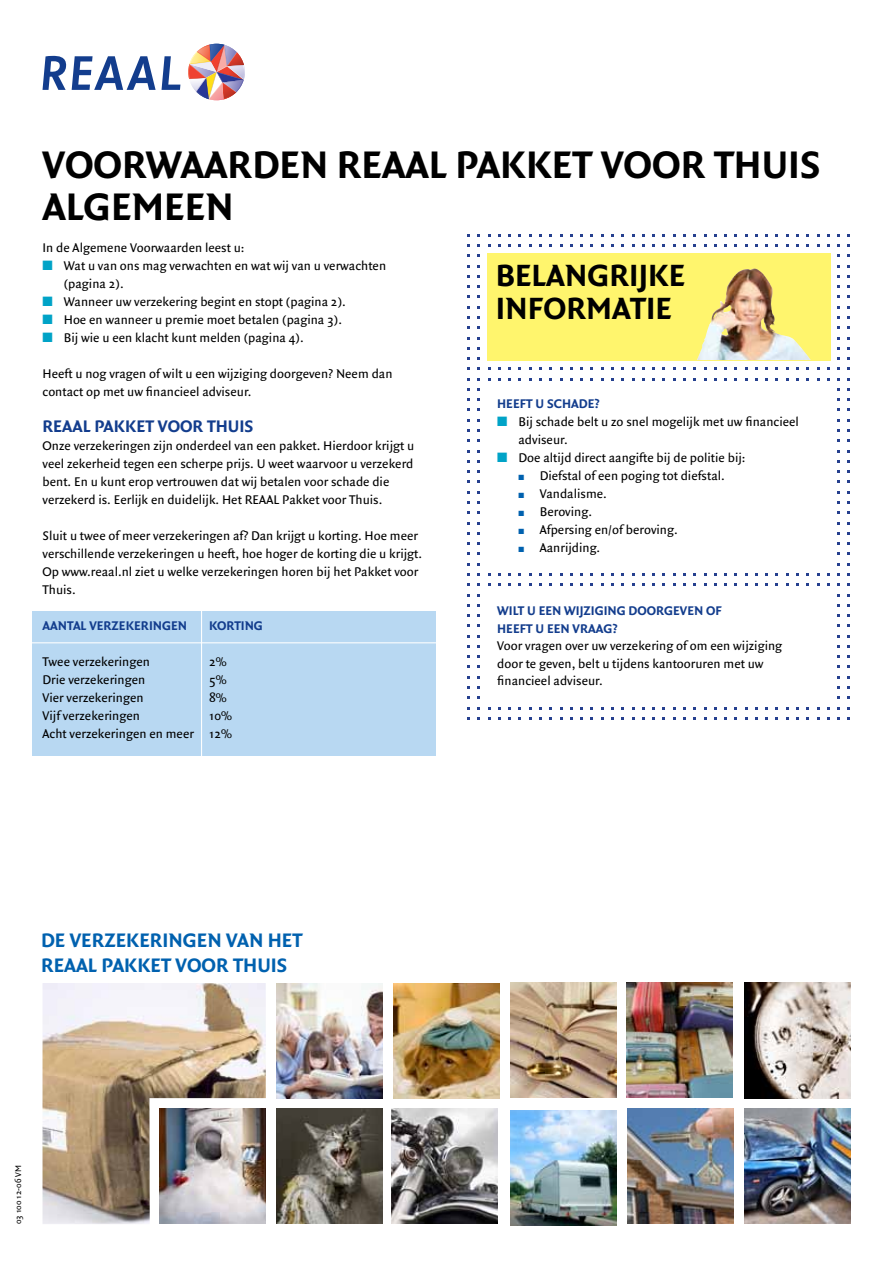
<style>
.page{position:relative;width:893px;height:1263px;background:#fff}
.page>*{position:absolute;margin:0;border:0;box-sizing:border-box;transform-origin:0 0}
.t1{font:700 41.25px/42px "Quadraat Sans";color:#000}
.t2{font:33px/33px "Quadraat Sans Bold Alt Num";color:#000}
.t3{font:21px/25.2px "Quadraat Sans Bold Alt Num";color:#0061af}
.t4{font:700 18px "Quadraat Sans";color:#133d8d}
.t5{font:13.5px/18px "Quadraat Sans";color:#000}
.t6{font:700 13.5px "Quadraat Sans";color:#133d8d}
.t7{font:9px "Quadraat Sans";color:#000}
.s1{color:#00a3c7}
.s2{color:#0061af}
</style>
<div class="page">
<div style="left:32px;top:612px;width:404px;height:144px;background:#b8d8f2"></div>
<hr style="left:29px;top:642px;width:409px;height:1px;background:#fff">
<hr style="left:201px;top:601px;width:1px;height:155px;background:#fff">
<svg style="left:43px;top:56px;width:113px;height:34px"></svg>
<svg style="left:162px;top:44px;width:83px;height:57px"></svg>
<img style="left:626px;top:982px;width:107px;height:115px">
<img style="left:392px;top:1109px;width:106px;height:115px">
<img style="left:627px;top:1109px;width:106px;height:115px">
<img style="left:744px;top:983px;width:106px;height:115px">
<img style="left:276px;top:983px;width:107px;height:115px">
<img style="left:276px;top:1109px;width:107px;height:115px">
<img style="left:393px;top:983px;width:107px;height:115px">
<img style="left:510px;top:1110px;width:107px;height:115px">
<img style="left:510px;top:982px;width:107px;height:115px">
<img style="left:744px;top:1109px;width:106px;height:115px">
<img style="left:43px;top:983px;width:223px;height:241px">
<div style="left:492px;top:253px;width:333px;height:110px;background:linear-gradient(to right,#fff,#fff)"></div>
<div style="left:487px;top:253px;width:343px;height:107px;background:#fff56d"></div>
<img style="left:697px;top:268px;width:114px;height:92px">
<h1 class="t1" style="left:43px;top:145px;width:779px">VOORWAARDEN REAAL PAKKET VOOR THUIS<br>ALGEMEEN</h1>
<p class="t5" style="left:43px;top:239px;width:204px">In de Algemene Voorwaarden leest u:</p>
<p class="t5" style="left:64px;top:257px;width:324px;text-indent:-21px"><span class="s1">■</span> Wat u van ons mag verwachten en wat wij van u verwachten (pagina 2).</p>
<p class="t5" style="left:43px;top:293px;width:305px"><span class="s1">■</span> Wanneer uw verzekering begint en stopt (pagina 2).</p>
<p class="t5" style="left:43px;top:311px;width:301px"><span class="s1">■</span> Hoe en wanneer u premie moet betalen (pagina 3).</p>
<p class="t5" style="left:43px;top:329px;width:263px"><span class="s1">■</span> Bij wie u een klacht kunt melden (pagina 4).</p>
<p class="t5" style="left:43px;top:365px;width:351px">Heeft u nog vragen of wilt u een wijziging doorgeven? Neem dan contact op met uw financieel adviseur.</p>
<h3 class="t4" style="left:43px;top:416px;width:212px">REAAL PAKKET VOOR THUIS</h3>
<p class="t5" style="left:43px;top:437px;width:373px">Onze verzekeringen zijn onderdeel van een pakket. Hierdoor krijgt u veel zekerheid tegen een scherpe prijs. U weet waarvoor u verzekerd bent. En u kunt erop vertrouwen dat wij betalen voor schade die verzekerd is. Eerlijk en duidelijk. Het REAAL Pakket voor Thuis.</p>
<p class="t5" style="left:43px;top:527px;width:381px">Sluit u twee of meer verzekeringen af? Dan krijgt u korting. Hoe meer verschillende verzekeringen u heeft, hoe hoger de korting die u krijgt.<br>Op www.reaal.nl ziet u welke verzekeringen horen bij het Pakket voor Thuis.</p>
<p class="t6" style="left:43px;top:618px;width:84px">AANTAL VERZEKERI</p>
<p class="t6" style="left:153px;top:618px;width:45px">NGEN KORTI</p>
<p class="t6" style="left:245px;top:618px;width:20px">NG</p>
<p class="t5" style="left:43px;top:653px;width:109px">Twee verzekeringen</p>
<p class="t5" style="left:209px;top:653px;width:19px">2%</p>
<p class="t5" style="left:43px;top:671px;width:104px">Drie verzekeringen</p>
<p class="t5" style="left:209px;top:671px;width:19px">5%</p>
<p class="t5" style="left:43px;top:689px;width:103px">Vier verzekeringen</p>
<p class="t5" style="left:209px;top:689px;width:19px">8%</p>
<p class="t5" style="left:43px;top:707px;width:99px">Vijf verzekeringen</p>
<p class="t5" style="left:43px;top:707px;width:191px;text-align:right">10%<br>Acht verzekeringen en meer 12%</p>
<h2 class="t2" style="left:496px;top:259px;width:191px">BELANGRIJKE<br>INFORMATIE</h2>
<p class="t6" style="left:497px;top:396px;width:74px">HEEFT U SCHADE</p>
<p class="t6" style="left:595px;top:396px;width:7px">?</p>
<p class="t5" style="left:518px;top:413px;width:282px;text-indent:-21px"><span class="s1">■</span> Bij schade belt u zo snel mogelijk met uw financieel adviseur.</p>
<p class="t5" style="left:497px;top:449px;width:250px"><span class="s1">■</span> Doe altijd direct aangifte bij de politie bij:</p>
<p class="t5" style="left:518px;top:467px;width:208px"><span class="s2">■</span> Diefstal of een poging tot diefstal.</p>
<p class="t5" style="left:518px;top:485px;width:90px"><span class="s2">■</span> Vandalisme.</p>
<p class="t5" style="left:518px;top:503px;width:75px"><span class="s2">■</span> Beroving.</p>
<p class="t5" style="left:518px;top:521px;width:161px"><span class="s2">■</span> Afpersing en/of beroving.</p>
<p class="t5" style="left:518px;top:539px;width:83px"><span class="s2">■</span> Aanrijding.</p>
<p class="t6" style="left:497px;top:603px;width:142px">WILT U EEN WIJZIGING DOOR</p>
<p class="t6" style="left:664px;top:603px;width:59px">GEVEN OF</p>
<p class="t6" style="left:497px;top:621px;width:85px">HEEFTUEEN VRAA</p>
<p class="t6" style="left:603px;top:621px;width:16px">G?</p>
<p class="t5" style="left:497px;top:638px;width:286px;line-height:17.2px">Voor vragen over uw verzekering of om een wijziging door te geven, belt u tijdens kantooruren met uw financieel adviseur.</p>
<h3 class="t3" style="left:41px;top:928px;width:263px">DE VERZEKERINGEN VAN HET<br>REAA</h3>
<h3 class="t3" style="left:88px;top:953px;width:201px">L PAKKET VOOR THUIS</h3>
<p class="t7" style="left:13px;top:1224px;width:60px;rotate:-90deg">03 100 12-06 VM</p>
</div>
